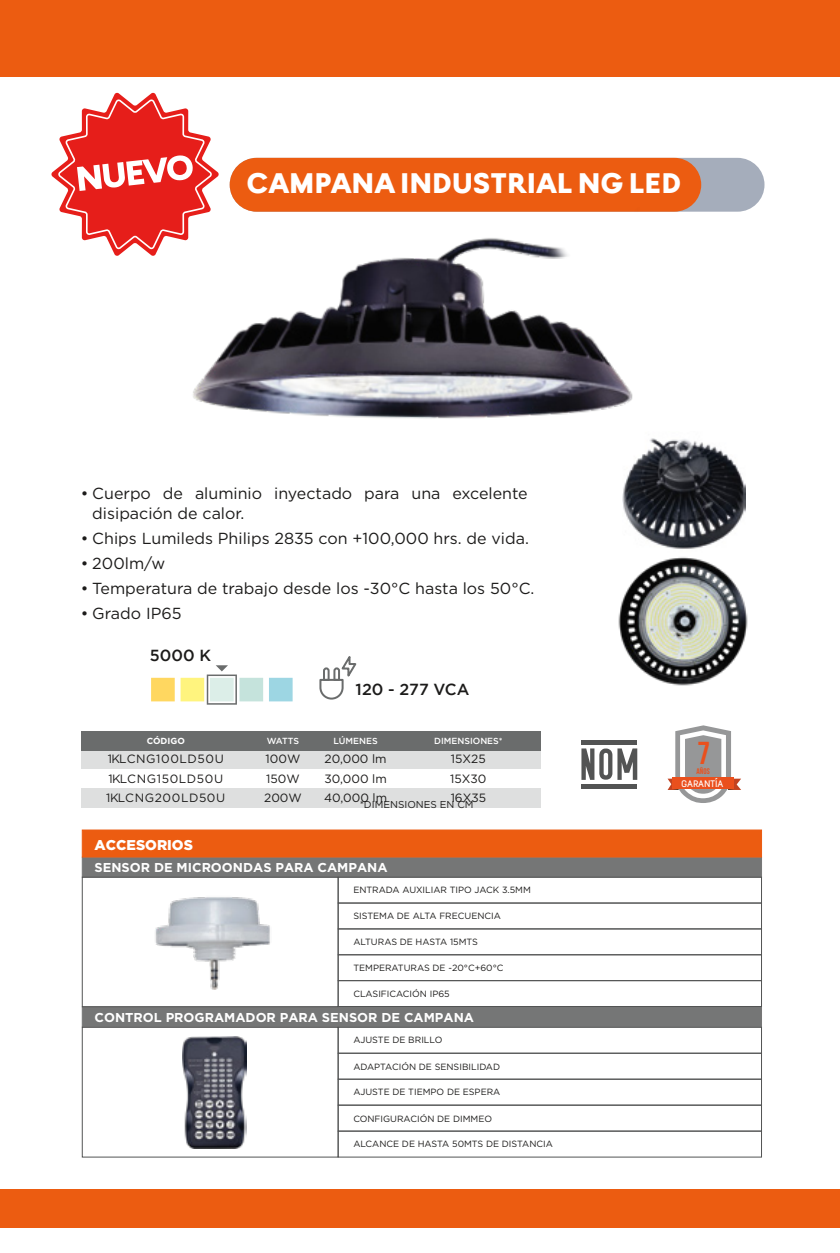
<style>
.page{position:relative;width:840px;height:1253px;background:#fff}
.page>*{position:absolute;margin:0;border:0;box-sizing:border-box;transform-origin:0 0}
.t1{font:31.6px "Bebas Neue";color:#ea501d}
.t2{font:900 30.8px "Firme";letter-spacing:-.005em;color:#fff}
.t3{font:16px/19.2px "Gotham";color:#1c1b1a}
.t4{font:500 16px "Gotham";color:#1c1b1a}
.t5{font:900 14.2px "Gotham";color:#fff}
.t6{font:700 12.8px "Gotham";color:#fff}
.t7{font:12px "Gotham";color:#1c1b1a}
.t8{font:12px "Gotham";letter-spacing:.05em;color:#1c1b1a}
.t9{font:10px "Gotham";color:#1c1b1a}
.t10{font:700 9.2px "Arvin";color:#fff}
.t11{font:9px "Gotham";color:#1c1b1a}
.t12{font:500 8.8px "Gotham";color:#fff}
.t13{font:700 8.8px "Gotham";color:#fff}
.t14{font:8.2px "Bebas Neue";color:#ea501d}
</style>
<div class="page">
<div style="left:0;top:1189px;width:839px;height:38px;background:#ec5c11"></div>
<div style="left:82px;top:857px;width:679px;height:21px;background:#757676;border:1px solid #535454"></div>
<div style="left:82px;top:877px;width:256px;height:130px;border:1px solid #535454"></div>
<div style="left:82px;top:1027px;width:256px;height:131px;border:1px solid #535454"></div>
<div style="left:337px;top:1027px;width:424px;height:27px;border:1px solid #535454"></div>
<div style="left:337px;top:1079px;width:424px;height:27px;border:1px solid #535454"></div>
<div style="left:337px;top:1105px;width:424px;height:27px;border:1px solid #535454"></div>
<div style="left:337px;top:1131px;width:424px;height:27px;border:1px solid #535454"></div>
<div style="left:337px;top:902px;width:424px;height:27px;border:1px solid #535454"></div>
<div style="left:337px;top:877px;width:424px;height:26px;border:1px solid #535454"></div>
<div style="left:337px;top:928px;width:424px;height:27px;border:1px solid #535454"></div>
<div style="left:337px;top:954px;width:424px;height:27px;border:1px solid #535454"></div>
<div style="left:337px;top:980px;width:424px;height:27px;border:1px solid #535454"></div>
<div style="left:82px;top:829px;width:679px;height:28px;background:#ec5c11;border:1px solid #ec5c11"></div>
<div style="left:82px;top:1006px;width:679px;height:21px;background:#757676;border:1px solid #535454"></div>
<div style="left:229px;top:158px;width:535px;height:54px;background:#a5adbb;border-radius:27px"></div>
<div style="left:229px;top:158px;width:471px;height:54px;background:#ec5c11;border-radius:27px"></div>
<div style="left:151px;top:678px;width:24px;height:23px;background:#ffd760"></div>
<div style="left:81px;top:750px;width:169px;height:19px;background:#dedfdf"></div>
<div style="left:250px;top:750px;width:65px;height:19px;background:#dedfdf"></div>
<div style="left:315px;top:750px;width:80px;height:19px;background:#dedfdf"></div>
<div style="left:395px;top:750px;width:146px;height:19px;background:#dedfdf"></div>
<div style="left:81px;top:731px;width:169px;height:19px;background:#6a6c6c"></div>
<div style="left:250px;top:731px;width:65px;height:19px;background:#6a6c6c"></div>
<div style="left:315px;top:731px;width:80px;height:19px;background:#6a6c6c"></div>
<div style="left:395px;top:731px;width:146px;height:19px;background:#6a6c6c"></div>
<div style="left:81px;top:789px;width:169px;height:19px;background:#dedfdf"></div>
<div style="left:250px;top:789px;width:65px;height:19px;background:#dedfdf"></div>
<div style="left:315px;top:789px;width:80px;height:19px;background:#dedfdf"></div>
<div style="left:395px;top:789px;width:146px;height:19px;background:#dedfdf"></div>
<img style="left:182px;top:1036px;width:64px;height:112px">
<img style="left:118px;top:876px;width:168px;height:114px">
<img style="left:646px;top:438px;width:99px;height:91px">
<img style="left:646px;top:529px;width:102px;height:157px">
<svg style="left:667px;top:725px;width:73px;height:78px"></svg>
<div style="left:672px;top:778px;width:61px;height:11px;background:#ea501d"></div>
<svg style="left:51px;top:92px;width:124px;height:164px"></svg>
<hr style="left:581px;top:740px;width:56px;height:4px;background:#535454">
<hr style="left:581px;top:784px;width:56px;height:4px;background:#535454">
<svg style="left:581px;top:748px;width:56px;height:32px"></svg>
<img style="left:175px;top:108px;width:471px;height:597px">
<div style="left:0;top:0;width:839px;height:77px;background:#ec5c11"></div>
<h2 class="t2" style="left:246px;top:165px;width:436px">CAMPANA INDUSTRIAL NG LED</h2>
<h3 class="t3" style="left:92px;top:484px;width:436px;text-indent:-11px">• Cuerpo de aluminio inyectado para una excelente disipación de calor.</h3>
<h3 class="t3" style="left:81px;top:528px;width:449px">• Chips Lumileds Philips 2835 con +100,000 hrs. de vida.</h3>
<h3 class="t3" style="left:81px;top:553px;width:86px">• 200lm/w</h3>
<h3 class="t3" style="left:81px;top:579px;width:455px">• Temperatura de trabajo desde los -30°C hasta los 50°C.</h3>
<h3 class="t3" style="left:81px;top:604px;width:102px">• Grado IP65</h3>
<h3 class="t4" style="left:150px;top:646px;width:63px">5000 K</h3>
<h3 class="t4" style="left:355px;top:680px;width:115px">120 - 277 VCA</h3>
<p class="t13" style="left:147px;top:735px;width:40px">CÓDIGO</p>
<p class="t12" style="left:267px;top:736px;width:34px">WATTS</p>
<p class="t12" style="left:333px;top:736px;width:46px">LÚMENES</p>
<p class="t12" style="left:434px;top:736px;width:70px">DIMENSIONES*</p>
<h3 class="t8" style="left:108px;top:771px;width:116px">1KLCNG150LD50U</h3>
<h3 class="t7" style="left:266px;top:771px;width:35px">150W</h3>
<h3 class="t7" style="left:324px;top:771px;width:64px">30,000 lm</h3>
<h3 class="t7" style="left:450px;top:771px;width:38px">15X30</h3>
<h3 class="t8" style="left:106px;top:790px;width:120px">1KLCNG200LD50U</h3>
<h3 class="t7" style="left:264px;top:790px;width:39px">200W</h3>
<h3 class="t7" style="left:324px;top:790px;width:64px">40,000 lm</h3>
<h3 class="t7" style="left:450px;top:790px;width:37px">16X35</h3>
<h3 class="t8" style="left:108px;top:752px;width:117px">1KLCNG100LD50U</h3>
<h3 class="t7" style="left:265px;top:752px;width:36px">100W</h3>
<h3 class="t7" style="left:324px;top:752px;width:64px">20,000 lm</h3>
<h3 class="t7" style="left:450px;top:752px;width:36px">15X25</h3>
<p class="t9" style="left:359px;top:798px;width:115px">*DIMENSIONES EN CM</p>
<h3 class="t5" style="left:94px;top:835px;width:100px">ACCESORIOS</h3>
<h3 class="t6" style="left:94px;top:859px;width:294px">SENSOR DE MICROONDAS PARA CAMPANA</h3>
<p class="t11" style="left:353px;top:884px;width:179px">ENTRADA AUXILIAR TIPO JACK 3.5MM</p>
<p class="t11" style="left:353px;top:910px;width:149px">SISTEMA DE ALTA FRECUENCIA</p>
<p class="t11" style="left:353px;top:936px;width:126px">ALTURAS DE HASTA 15MTS</p>
<p class="t11" style="left:353px;top:962px;width:152px">TEMPERATURAS DE -20°C+60°C</p>
<p class="t11" style="left:353px;top:988px;width:98px">CLASIFICACIÓN IP65</p>
<p class="t11" style="left:353px;top:1034px;width:90px">AJUSTE DE BRILLO</p>
<p class="t11" style="left:353px;top:1061px;width:148px">ADAPTACIÓN DE SENSIBILIDAD</p>
<p class="t11" style="left:353px;top:1086px;width:148px">AJUSTE DE TIEMPO DE ESPERA</p>
<p class="t11" style="left:353px;top:1113px;width:140px">CONFIGURACIÓN DE DIMMEO</p>
<p class="t11" style="left:353px;top:1138px;width:201px">ALCANCE DE HASTA 50MTS DE DISTANCIA</p>
<h3 class="t6" style="left:94px;top:1009px;width:381px">CONTROL PROGRAMADOR PARA SENSOR DE CAMPANA</h3>
<h1 class="t1" style="left:697px;top:736px;width:14px">7</h1>
<p class="t14" style="left:696px;top:766px;width:15px">AÑOS</p>
<p class="t10" style="left:681px;top:778px;width:43px">GARANTÍA</p>
</div>
